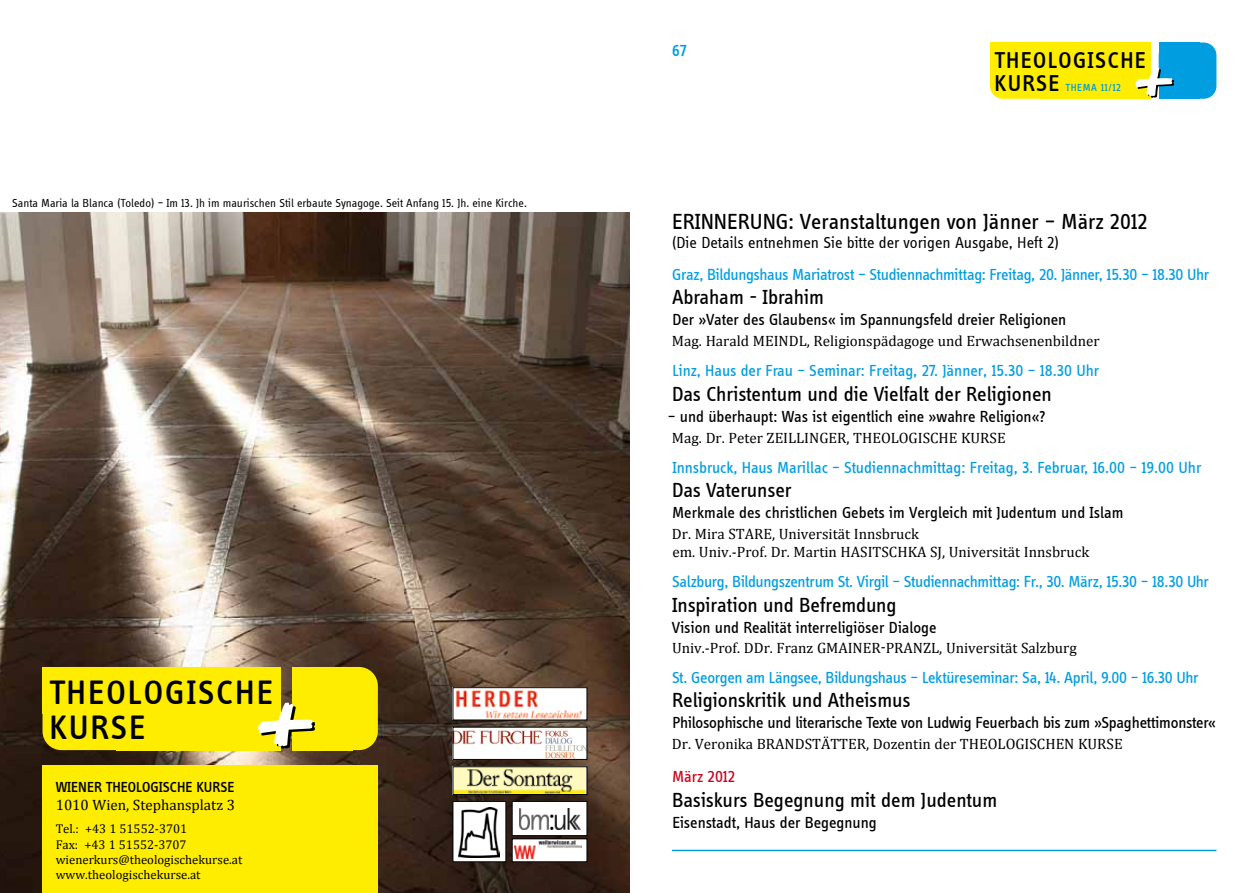
<style>
.page{position:relative;width:1259px;height:893px;background:#fff}
.page>*{position:absolute;margin:0;border:0;box-sizing:border-box;transform-origin:0 0}
.t1{font:500 34.95px/35px "Info Disp";letter-spacing:.06em;color:#000}
.t2{font:500 23.55px/23.5px "Info Disp";letter-spacing:.06em;color:#000}
.t3{font:22.5px "Info Disp";color:#000}
.t4{font:21px "Info Disp";color:#000}
.t5{font:16.5px "Info Disp";letter-spacing:-.015em;color:#009ee0}
.t6{font:16.5px "Info Disp";color:#000}
.t7{font:16.5px "Info Disp";color:#000}
.t8{font:16.5px "Info Disp";color:#c90019}
.t9{font:500 16.5px "Info Disp";color:#009ee0}
.t10{font:15px/18px "Cambria";color:#000}
.t11{font:500 15px "Info Disp";color:#000}
.t12{font:12.75px/15.3px "Cambria";color:#000}
.t13{font:12px "Info Disp";color:#000}
.t14{font:500 10.65px "Info Disp";color:#009ee0}
</style>
<div class="page">
<div style="left:990px;top:43px;width:160px;height:56px;background:#ffed00;border-radius:13px"></div>
<div style="left:1158px;top:43px;width:58px;height:56px;background:#009ee0;border-radius:13px"></div>
<div style="left:1158px;top:43px;width:41px;height:56px;background:#009ee0"></div>
<svg style="left:1135px;top:67px;width:39px;height:31px"></svg>
<hr style="left:672px;top:850px;width:544px;height:1px;background:#009ee0">
<img style="left:0;top:213px;width:629px;height:680px">
<div style="left:43px;top:667px;width:236px;height:83px;background:#ffed00;border-radius:19px"></div>
<div style="left:292px;top:667px;width:86px;height:83px;background:#ffed00;border-radius:19px"></div>
<div style="left:292px;top:667px;width:61px;height:83px;background:#ffed00"></div>
<svg style="left:258px;top:703px;width:57px;height:46px"></svg>
<div style="left:43px;top:766px;width:335px;height:127px;background:#ffed00"></div>
<div style="left:453px;top:801px;width:53px;height:61px;background:#fff"></div>
<img style="left:458px;top:808px;width:42px;height:49px">
<div style="left:452px;top:801px;width:54px;height:61px;border:1px solid #000"></div>
<div style="left:512px;top:801px;width:75px;height:35px;background:#fff"></div>
<img style="left:519px;top:809px;width:61px;height:21px">
<div style="left:512px;top:801px;width:75px;height:35px;border:1px solid #000"></div>
<div style="left:512px;top:839px;width:75px;height:23px;background:#fff"></div>
<img style="left:514px;top:841px;width:68px;height:18px">
<div style="left:512px;top:838px;width:75px;height:24px;border:1px solid #000"></div>
<img style="left:454px;top:768px;width:131px;height:25px">
<div style="left:452px;top:766px;width:135px;height:29px;border:1px solid #000"></div>
<img style="left:454px;top:729px;width:131px;height:29px">
<div style="left:452px;top:727px;width:135px;height:33px;border:1px solid #000"></div>
<img style="left:454px;top:689px;width:131px;height:29px">
<div style="left:452px;top:687px;width:135px;height:33px;border:1px solid #000"></div>
<p class="t13" style="left:12px;top:196px;width:516px">Santa Maria la Blanca (Toledo) – Im 13. Jh im maurischen Stil erbaute Synagoge. Seit Anfang 15. Jh. eine Kirche.</p>
<h1 class="t1" style="left:49px;top:675px;width:225px">THEOLOGISCHE<br>KURSE</h1>
<p class="t11" style="left:56px;top:779px;width:180px">WIENER THEOLOGISCHE KURSE</p>
<p class="t10" style="left:56px;top:796px;width:181px">1010 Wien, Stephansplatz 3</p>
<p class="t12" style="left:56px;top:821px;width:188px">Tel.: +43 1 51552-3701<br>Fax: +43 1 51552-3707 wienerkurs@theologischekurse.at www.theologischekurse.at</p>
<p class="t9" style="left:672px;top:41px;width:16px">67</p>
<h2 class="t2" style="left:994px;top:48px;width:153px">THEOLOGISCHE<br>KURSE</h2>
<p class="t14" style="left:1065px;top:82px;width:13px">THEMA</p>
<p class="t14" style="left:1100px;top:82px;width:22px">11/12</p>
<h3 class="t3" style="left:672px;top:208px;width:23px">Erinner</h3>
<h3 class="t3" style="left:750px;top:208px;width:399px">ung: Veranstaltungen von Jänner – März 2012</h3>
<p class="t7" style="left:672px;top:234px;width:389px">(Die Details entnehmen Sie bitte der vorigen Ausgabe, Heft 2)</p>
<p class="t5" style="left:672px;top:264px;width:538px">Graz, Bildungshaus Mariatrost – Studiennachmittag: Freitag, 20. Jänner, 15.30 – 18.30 Uhr</p>
<p class="t4" style="left:672px;top:285px;width:153px">Abraham - Ibrahim</p>
<p class="t6" style="left:672px;top:310px;width:395px">Der »Vater des Glaubens« im Spannungsfeld dreier Religionen</p>
<p class="t10" style="left:672px;top:332px;width:103px">Mag. Harald Meindl</p>
<p class="t10" style="left:807px;top:332px;width:294px">, Religionspädagoge und Erwachsenenbildner</p>
<p class="t5" style="left:672px;top:361px;width:428px">Linz, Haus der Frau – Seminar: Freitag, 27. Jänner, 15.30 – 18.30 Uhr</p>
<p class="t4" style="left:672px;top:381px;width:381px">Das Christentum und die Vielfalt der Religionen</p>
<p class="t6" style="left:668px;top:406px;width:379px">– und überhaupt: Was ist eigentlich eine »wahre Religion«?</p>
<p class="t10" style="left:672px;top:429px;width:335px">Mag. Dr. Peter ZEILLINGER, THEOLOGISCHE KURSE</p>
<p class="t5" style="left:672px;top:457px;width:530px">Innsbruck, Haus Marillac – Studiennachmittag: Freitag, 3. Februar, 16.00 – 19.00 Uhr</p>
<p class="t4" style="left:672px;top:478px;width:121px">Das Vaterunser</p>
<p class="t6" style="left:672px;top:503px;width:453px">Merkmale des christlichen Gebets im Vergleich mit Judentum und Islam</p>
<p class="t10" style="left:672px;top:525px;width:74px">Dr. Mira Stare</p>
<p class="t10" style="left:672px;top:525px;width:248px;text-indent:100px">, Universität Innsbruck em. Univ.-Prof. Dr. Martin Hasitschka</p>
<p class="t10" style="left:930px;top:543px;width:161px">SJ, Universität Innsbruck</p>
<p class="t5" style="left:672px;top:572px;width:538px">Salzburg, Bildungszentrum St. Virgil – Studiennachmittag: Fr., 30. März, 15.30 – 18.30 Uhr</p>
<p class="t4" style="left:672px;top:592px;width:226px">Inspiration und Befremdung</p>
<p class="t6" style="left:672px;top:618px;width:266px">Vision und Realität interreligiöser Dialoge</p>
<p class="t10" style="left:672px;top:638px;width:164px">Univ.-Prof. DDr. Franz Gmain</p>
<p class="t10" style="left:863px;top:638px;width:42px">er-Pranzl</p>
<p class="t10" style="left:939px;top:638px;width:139px">, Universität Salzburg</p>
<p class="t5" style="left:672px;top:667px;width:528px">St. Georgen am Längsee, Bildungshaus – Lektüreseminar: Sa, 14. April, 9.00 – 16.30 Uhr</p>
<p class="t4" style="left:672px;top:688px;width:240px">Religionskritik und Atheismus</p>
<p class="t6" style="left:672px;top:713px;width:545px">Philosophische und literarische Texte von Ludwig Feuerbach bis zum »Spaghettimonster«</p>
<p class="t10" style="left:672px;top:735px;width:452px">Dr. Veronika BRANDSTÄTTER, Dozentin der THEOLOGISCHEN KURSE</p>
<p class="t8" style="left:672px;top:767px;width:65px">März 2012</p>
<p class="t4" style="left:672px;top:787px;width:327px">Basiskurs Begegnung mit dem Judentum</p>
<p class="t6" style="left:672px;top:813px;width:206px">Eisenstadt, Haus der Begegnung</p>
</div>
